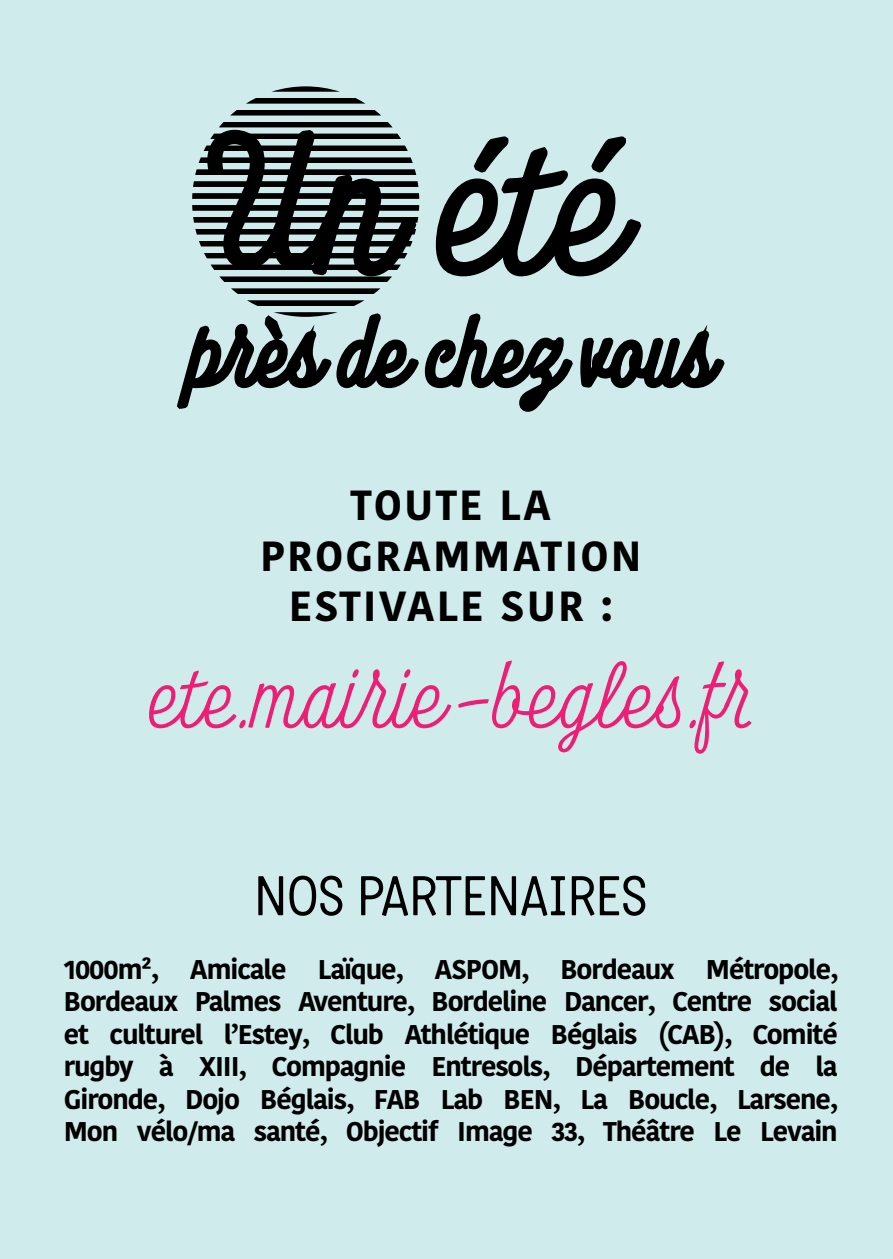
<style>
.page{position:relative;width:893px;height:1259px;background:#d0ebec}
.page>*{position:absolute;margin:0;border:0;box-sizing:border-box;transform-origin:0 0}
.t1{font:300 88.5px "Look Script";color:#ee1e74}
.t2{font:54px "Katarine";color:#000001}
.t3{font:700 42px/50.4px "Kohinoor Telugu";letter-spacing:.05em;color:#000001;text-align:center}
.t4{font:700 27px/32.4px "Kohinoor Telugu";letter-spacing:-.04em;color:#000001;text-align:justify}
</style>
<div class="page">
<svg style="left:231px;top:110px;width:150px;height:5px"></svg>
<svg style="left:246px;top:98px;width:119px;height:6px"></svg>
<svg style="left:271px;top:86px;width:69px;height:6px"></svg>
<svg style="left:177px;top:122px;width:548px;height:290px"></svg>
<h3 class="t3" style="left:260px;top:481px;width:383px">TOUTE LA<br>PROGRAMMATION<br>ESTIVALE SUR :</h3>
<h1 class="t1" style="left:148px;top:641px;width:607px">ete.mairie-begles.fr</h1>
<h2 class="t2" style="left:254px;top:865px;width:395px">NOS PARTENAIRES</h2>
<p class="t4" style="left:64px;top:953px;width:775px">1000m², Amicale Laïque, ASPOM, Bordeaux Métropole, Bordeaux Palmes Aventure, Bordeline Dancer, Centre social et culturel l’Estey, Club Athlétique Béglais (CAB), Comité rugby à XIII, Compagnie Entresols, Département de la Gironde, Dojo Béglais, FAB Lab BEN, La Boucle, Larsene, Mon vélo/ma santé, Objectif Image 33, Théâtre Le Levain</p>
</div>
